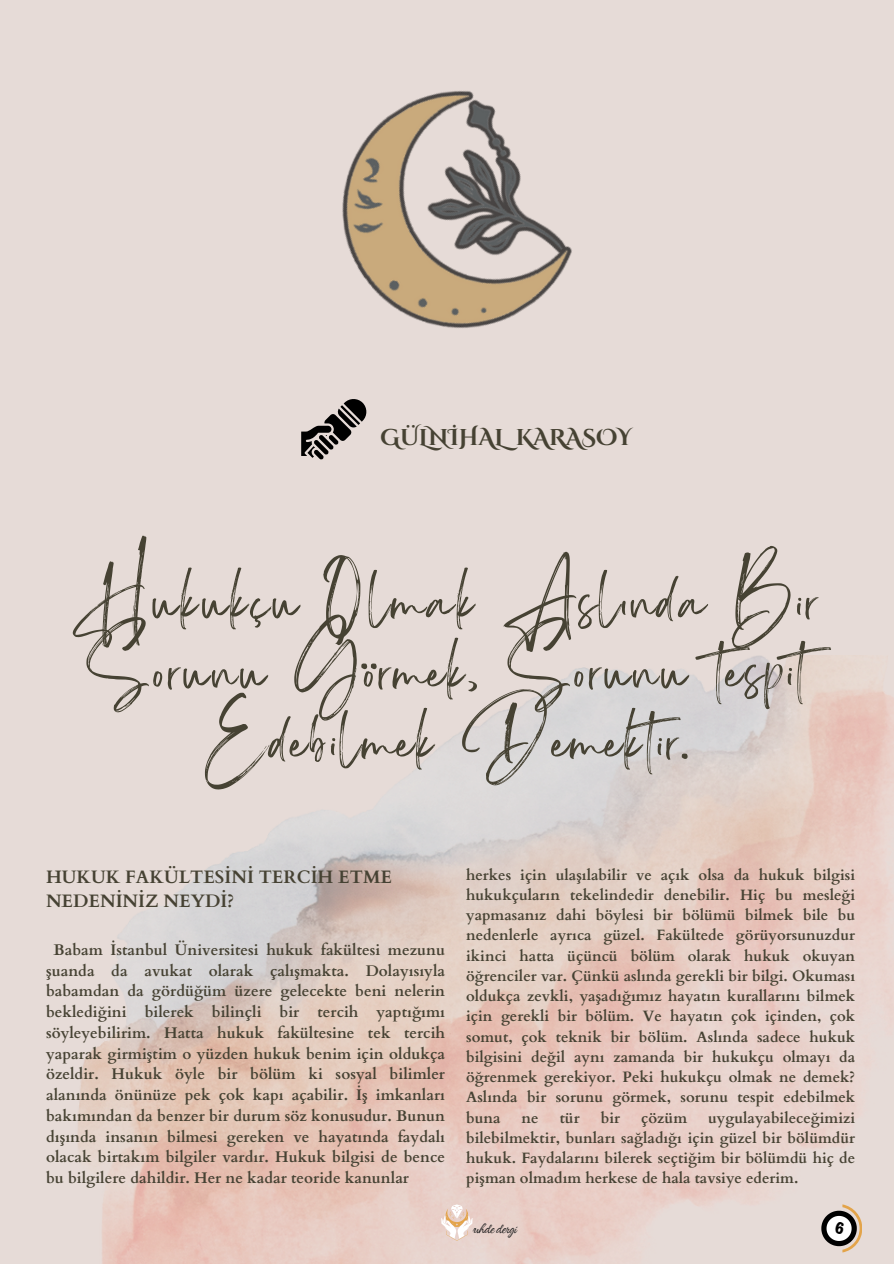
<style>
.page{position:relative;width:894px;height:1264px;background:#fff}
.page>*{position:absolute;margin:0;border:0;box-sizing:border-box;transform-origin:0 0}
.t1{font:56.1px/70.1px "Sisterhood";letter-spacing:.055em;color:#464233;text-align:center}
.t2{font:700 22.8px "Cinzel Decorative";color:#464233}
.t3{font:700 18px/24.8px "Cardo";color:#464233}
.t4{font:18px "Ahkio";color:#000}
.t5{font:700 15.3px/20.7px "Cardo";color:#464233;text-align:justify}
.t6{font:700 15px/20.2px "Cardo";color:#464233;text-align:justify}
.t7{font:13.8px "Angeletta";letter-spacing:-.025em;color:#222}
</style>
<div class="page">
<div style="left:0;top:0;width:893px;height:1263px;background:#e6dbd7"></div>
<img style="left:78px;top:656px;width:815px;height:607px">
<img style="left:342px;top:90px;width:230px;height:238px">
<svg style="left:301px;top:399px;width:66px;height:60px"></svg>
<svg style="left:821px;top:1204px;width:40px;height:48px"></svg>
<svg style="left:441px;top:1204px;width:31px;height:36px"></svg>
<h1 class="t2" style="left:380px;top:423px;width:253px">GÜLNİHALKARASOY</h1>
<p class="t1" style="left:75px;top:585px;width:776px">Hukukçu Olmak Aslında Bir<br>Sorunu Görmek, Sorunu tespit<br>Edebilmek Demektir.</p>
<h2 class="t3" style="left:46px;top:864px;width:347px">HUKUK FAKÜLTESİNİ TERCİH ETME<br>NEDENİNİZ NEYDİ?</h2>
<p class="t5" style="left:46px;top:939px;width:400px;text-indent:8px">Babam İstanbul Üniversitesi hukuk fakültesi mezunu şuanda da avukat olarak çalışmakta. Dolayısıyla babamdan da gördüğüm üzere gelecekte beni nelerin beklediğini bilerek bilinçli bir tercih yaptığımı söyleyebilirim. Hatta hukuk fakültesine tek tercih yaparak girmiştim o yüzden hukuk benim için oldukça özeldir. Hukuk öyle bir bölüm ki sosyal bilimler alanında önünüze pek çok kapı açabilir. İş imkanları bakımından da benzer bir durum söz konusudur. Bunun dışında insanın bilmesi gereken ve hayatında faydalı olacak birtakım bilgiler vardır. Hukuk bilgisi de bence bu bilgilere dahildir. Her ne kadar teoride kanunlar</p>
<p class="t6" style="left:466px;top:864px;width:390px">herkes için ulaşılabilir ve açık olsa da hukuk bilgisi hukukçuların tekelindedir denebilir. Hiç bu mesleği yapmasanız dahi böylesi bir bölümü bilmek bile bu nedenlerle ayrıca güzel. Fakültede görüyorsunuzdur ikinci hatta üçüncü bölüm olarak hukuk okuyan öğrenciler var. Çünkü aslında gerekli bir bilgi. Okuması oldukça zevkli, yaşadığımız hayatın kurallarını bilmek için gerekli bir bölüm. Ve hayatın çok içinden, çok somut, çok teknik bir bölüm. Aslında sadece hukuk bilgisini değil aynı zamanda bir hukukçu olmayı da öğrenmek gerekiyor. Peki hukukçu olmak ne demek?<br>Aslında bir sorunu görmek, sorunu tespit edebilmek buna</p>
<p class="t6" style="left:466px;top:1107px;width:390px;text-indent:242px">uygulayabileceğimizi bilebilmektir, bunları sağladığı için güzel bir bölümdür hukuk. Faydalarını bilerek seçtiğim bir bölümdü hiç de pişman olmadım herkese de hala tavsiye ederim.</p>
<p class="t7" style="left:472px;top:1220px;width:45px">uhde dergi</p>
<h4 class="t4" style="left:834px;top:1217px;width:10px">6</h4>
<p class="t6" style="left:521px;top:1107px;width:19px">ne</p>
<p class="t6" style="left:559px;top:1107px;width:22px">tür</p>
<p class="t6" style="left:600px;top:1107px;width:21px">bir</p>
<p class="t6" style="left:641px;top:1107px;width:47px">çözüm</p>
</div>
